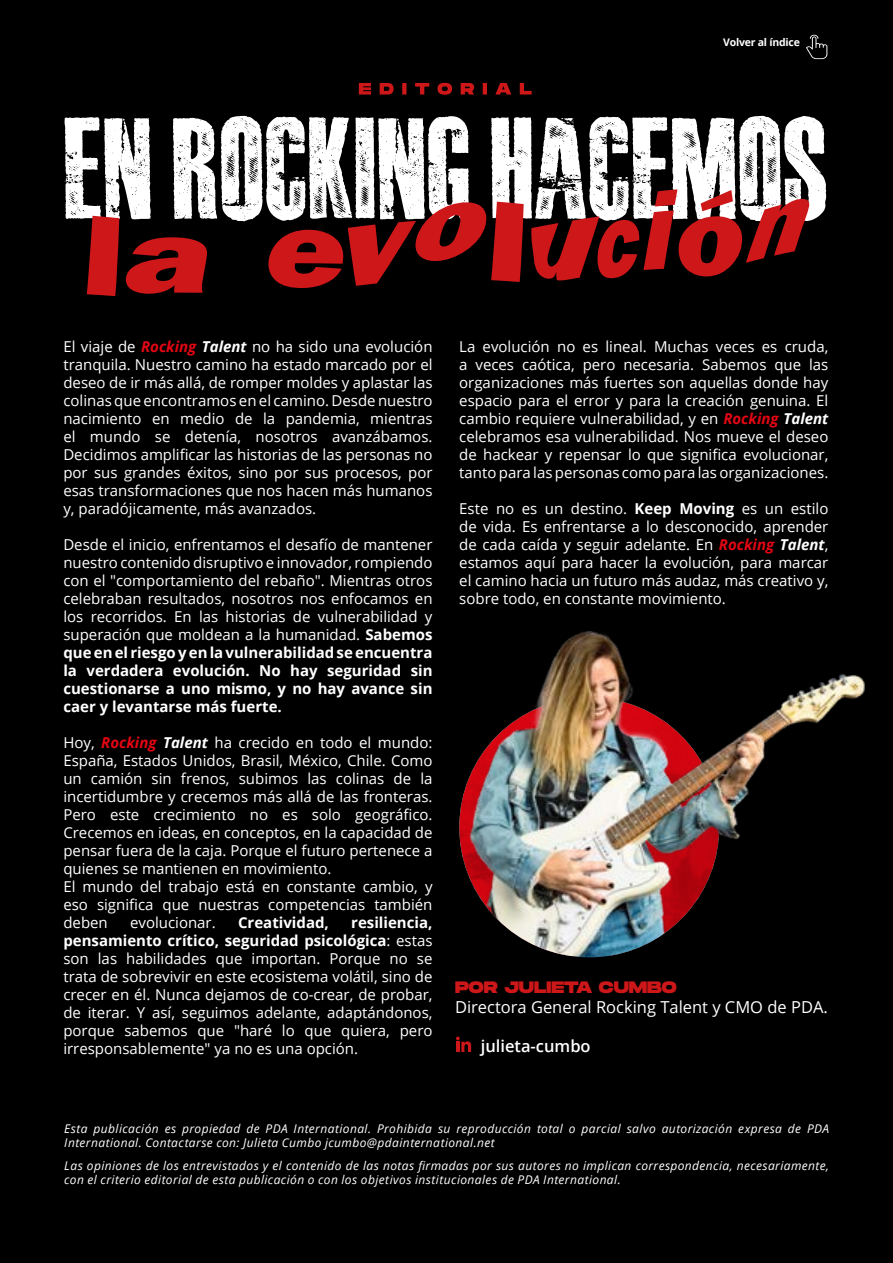
<style>
.page{position:relative;width:893px;height:1263px;background:#000}
.page>*{position:absolute;margin:0;border:0;box-sizing:border-box;transform-origin:0 0}
.t1{font:16.5px "Open Sans";color:#fff}
.t2{font:800 16.5px "Monument Extended";color:#cd1719}
.t3{font:600 16.5px "Open Sans";color:#fff}
.t4{font:15px/18px "Open Sans";color:#fff;text-align:justify}
.t5{font:700 15px "Open Sans";color:#fff}
.t6{font:italic 12px/14.4px "Open Sans";letter-spacing:.035em;color:#fff}
.t7{font:700 10.5px "Open Sans";letter-spacing:-.02em;color:#fff}
.s1{font-weight:700;font-style:italic;color:#e30613}
.s2{font-weight:700;font-style:italic}
.s3{font-weight:700}
</style>
<div class="page">
<svg style="left:456px;top:1036px;width:15px;height:16px"></svg>
<svg style="left:359px;top:83px;width:173px;height:12px"></svg>
<svg style="left:65px;top:116px;width:704px;height:103px;fill:#fbfbfb"></svg>
<svg style="left:87px;top:189px;width:682px;height:107px"></svg>
<img style="left:459px;top:631px;width:406px;height:326px">
<svg style="left:769px;top:34px;width:59px;height:222px"></svg>
<p class="t7" style="left:723px;top:35px;width:78px">Volver al índice</p>
<p class="t4" style="left:63px;top:337px;width:371px">El viaje de <span class="s1">Rocking</span> <span class="s2">Talent</span> no ha sido una evolución tranquila. Nuestro camino ha estado marcado por el deseo de ir más allá, de romper moldes y aplastar las colinas que encontramos en el camino. Desde nuestro nacimiento en medio de la pandemia, mientras el mundo se detenía, nosotros avanzábamos.<br>Decidimos amplificar las historias de las personas no por sus grandes éxitos, sino por sus procesos, por esas transformaciones que nos hacen más humanos y, paradójicamente, más avanzados.</p>
<p class="t4" style="left:63px;top:535px;width:371px">Desde el inicio, enfrentamos el desafío de mantener nuestro contenido disruptivo e innovador, rompiendo con el "comportamiento del rebaño". Mientras otros celebraban resultados, nosotros nos enfocamos en los recorridos. En las historias de vulnerabilidad y superación que moldean a la humanidad. <span class="s3">Sabemos que en el riesgo y en la vulnerabilidad se encuentra la verdadera evolución. No hay seguridad sin cuestionarse a uno mismo, y no hay avance sin caer y levantarse más fuerte.</span></p>
<p class="t4" style="left:63px;top:733px;width:371px;text-align:left">Hoy, <span class="s1">Rocking</span> <span class="s2">Talent</span> ha crecido en todo el mundo:<br>España, Estados Unidos, Brasil, México, Chile. Como un camión sin frenos, subimos las colinas de la incertidumbre y crecemos más allá de las fronteras.<br>Pero este crecimiento no es solo geográfico.<br>Crecemos en ideas, en conceptos, en la capacidad de pensar fuera de la caja. Porque el futuro pertenece a quienes se mantienen en movimiento.<br>El mundo del trabajo está en constante cambio, y eso significa que nuestras competencias también deben</p>
<p class="t4" style="left:63px;top:913px;width:371px;text-indent:288px"><span class="s3">resiliencia, pensamiento crítico, seguridad psicológica</span>: estas son las habilidades que importan. Porque no se trata de sobrevivir en este ecosistema volátil, sino de crecer en él. Nunca dejamos de co-crear, de probar, de iterar. Y así, seguimos adelante, adaptándonos, porque sabemos que "haré lo que quiera, pero irresponsablemente" ya no es una opción.</p>
<p class="t4" style="left:130px;top:913px;width:87px">evolucionar.</p>
<p class="t5" style="left:238px;top:911px;width:92px">Creatividad,</p>
<p class="t4" style="left:459px;top:337px;width:371px">La evolución no es lineal. Muchas veces es cruda, a veces caótica, pero necesaria. Sabemos que las organizaciones más fuertes son aquellas donde hay espacio para el error y para la creación genuina. El cambio requiere vulnerabilidad, y en <span class="s1">Rocking</span> <span class="s2">Talent </span>celebramos esa vulnerabilidad. Nos mueve el deseo de hackear y repensar lo que significa evolucionar, tanto para las personas como para las organizaciones.</p>
<p class="t4" style="left:459px;top:499px;width:371px">Este no es un destino. <span class="s3">Keep Moving</span> es un estilo de vida. Es enfrentarse a lo desconocido, aprender de cada caída y seguir adelante. En <span class="s1">Rocking</span> <span class="s2">Talent</span>, estamos aquí para hacer la evolución, para marcar el camino hacia un futuro más audaz, más creativo y, sobre todo, en constante movimiento.</p>
<p class="t2" style="left:455px;top:975px;width:223px">POR JULIETA CUMBO</p>
<p class="t1" style="left:455px;top:995px;width:374px">Directora General Rocking Talent y CMO de PDA.</p>
<p class="t3" style="left:481px;top:1035px;width:111px">julieta-cumbo</p>
<p class="t6" style="left:64px;top:1121px;width:766px">Esta publicación es propiedad de PDA International. Prohibida su reproducción total o parcial salvo autorización expresa de PDA<br>International. Contactarse con: Julieta Cumbo jcumbo@pdainternational.net</p>
<p class="t6" style="left:64px;top:1158px;width:766px">Las opiniones de los entrevistados y el contenido de las notas firmadas por sus autores no implican correspondencia, necesariamente, con el criterio editorial de esta publicación o con los objetivos institucionales de PDA International.</p>
</div>
